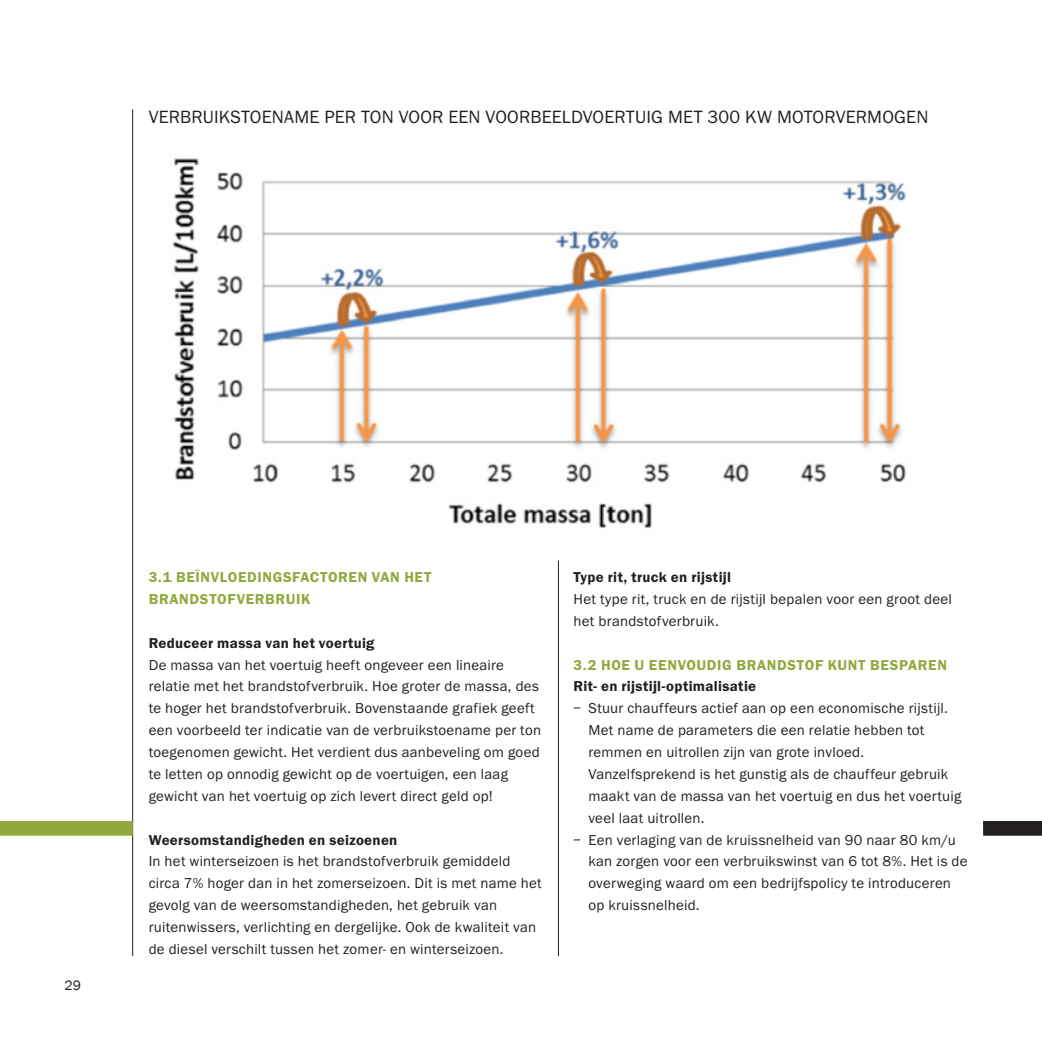
<style>
.page{position:relative;width:1042px;height:1042px;background:#fff}
.page>*{position:absolute;margin:0;border:0;box-sizing:border-box;transform-origin:0 0}
._05_TNO-Intro{font:18.38px "Franklin Goth EF";letter-spacing:.005em;color:#231f20}
._06_TNO-Bodytekst{font:14.88px/21.9px "Franklin Goth EF";letter-spacing:.015em;color:#231f20}
._06_TNO-Bodytekst-2{font:600 14.88px "Franklin Goth EF";letter-spacing:.02em;color:#231f20}
._04_TNO-Tussenkop{font:600 14.88px/21.9px "Franklin Goth EF";letter-spacing:.045em;color:#90a83d}
.t1{font:14px "Franklin Gothic";color:#231f20}
</style>
<div class="page">
<div style="left:983px;top:821px;width:59px;height:14px;background:#231f20"></div>
<hr style="left:132px;top:109px;width:1px;height:847px;background:#231f20">
<div style="left:0;top:821px;width:133px;height:14px;background:#90a83d"></div>
<img style="left:172px;top:158px;width:734px;height:370px">
<hr style="left:558px;top:561px;width:1px;height:395px;background:#231f20">
<p class="_05_TNO-Intro" style="left:149px;top:106px;width:781px">VERBRUIKSTOENAME PER TON VOOR EEN VOORBEELDVOERTUIG MET 300 KW MOTORVERMOGEN</p>
<p class="t1" style="left:64px;top:976px;width:18px">29</p>
<p class="_04_TNO-Tussenkop" style="left:149px;top:566px;width:284px">3.1 BEÏNVLOEDINGSFACTOREN VAN HET<br>BRANDSTOFVERBRUIK</p>
<p class="_06_TNO-Bodytekst-2" style="left:149px;top:634px;width:227px">Reduceer massa van het voertuig</p>
<p class="_06_TNO-Bodytekst" style="left:149px;top:654px;width:394px">De massa van het voertuig heeft ongeveer een lineaire relatie met het brandstofverbruik. Hoe groter de massa, des te hoger het brandstofverbruik. Bovenstaande grafiek geeft een voorbeeld ter indicatie van de verbruikstoename per ton toegenomen gewicht. Het verdient dus aanbeveling om goed te letten op onnodig gewicht op de voertuigen, een laag gewicht van het voertuig op zich levert direct geld op!</p>
<p class="_06_TNO-Bodytekst-2" style="left:149px;top:831px;width:250px">Weersomstandigheden en seizoenen</p>
<p class="_06_TNO-Bodytekst" style="left:149px;top:851px;width:395px">In het winterseizoen is het brandstofverbruik gemiddeld circa 7% hoger dan in het zomerseizoen. Dit is met name het gevolg van de weersomstandigheden, het gebruik van ruitenwissers, verlichting en dergelijke. Ook de kwaliteit van de diesel verschilt tussen het zomer- en winterseizoen.</p>
<p class="_06_TNO-Bodytekst-2" style="left:573px;top:568px;width:159px">Type rit, truck en rijstijl</p>
<p class="_06_TNO-Bodytekst" style="left:573px;top:588px;width:380px">Het type rit, truck en de rijstijl bepalen voor een groot deel het brandstofverbruik.</p>
<p class="_04_TNO-Tussenkop" style="left:573px;top:654px;width:375px">3.2 HOE U EENVOUDIG BRANDSTOF KUNT BESPAREN</p>
<p class="_06_TNO-Bodytekst-2" style="left:573px;top:678px;width:184px">Rit- en rijstijl-optimalisatie</p>
<p class="_06_TNO-Bodytekst" style="left:588px;top:698px;width:374px;text-indent:-15px">− Stuur chauffeurs actief aan op een economische rijstijl.<br>Met name de parameters die een relatie hebben tot remmen en uitrollen zijn van grote invloed.<br>Vanzelfsprekend is het gunstig als de chauffeur gebruik maakt van de massa van het voertuig en dus het voertuig veel laat uitrollen.</p>
<p class="_06_TNO-Bodytekst" style="left:588px;top:829px;width:381px;text-indent:-15px">− Een verlaging van de kruissnelheid van 90 naar 80 km/u kan zorgen voor een verbruikswinst van 6 tot 8%. Het is de overweging waard om een bedrijfspolicy te introduceren op kruissnelheid.</p>
</div>
